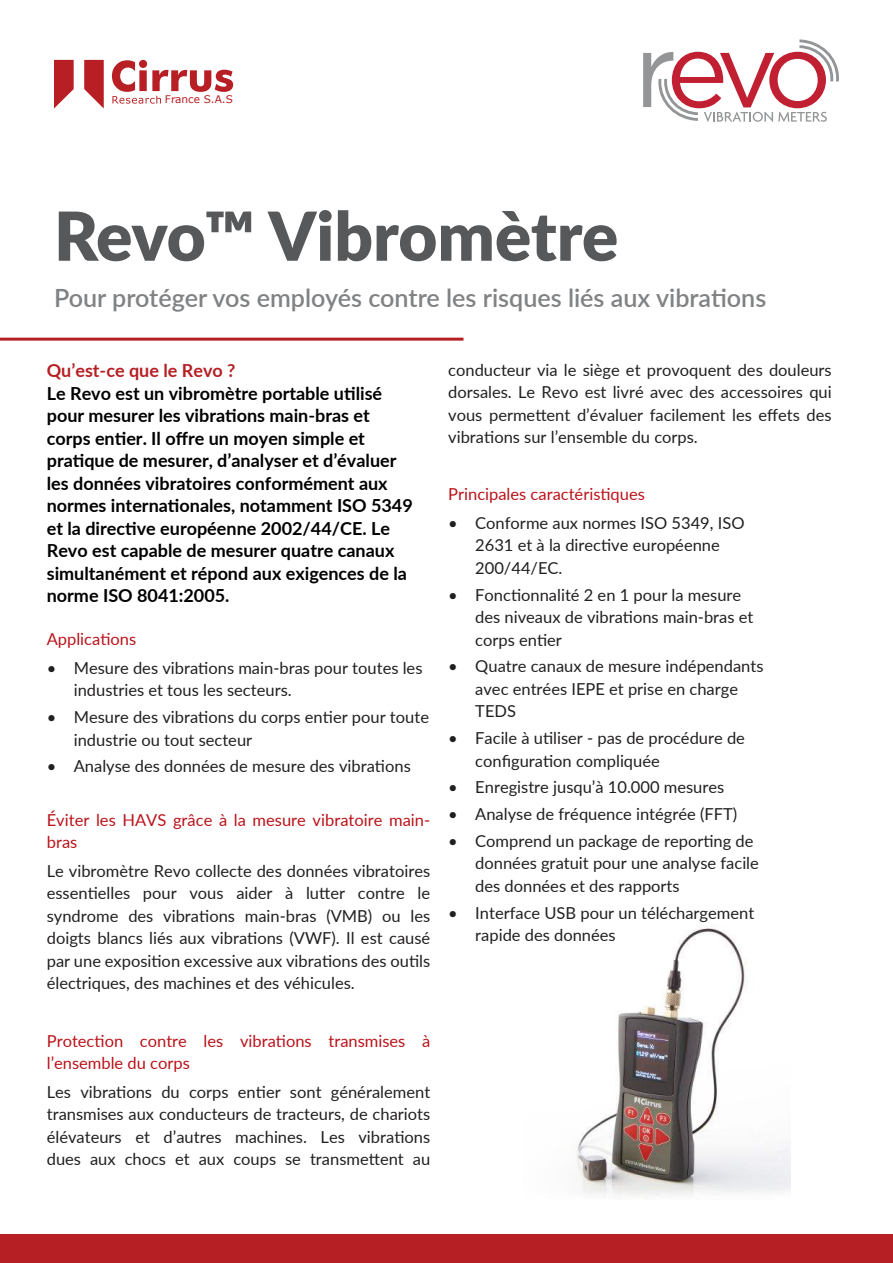
<style>
.page{position:relative;width:893px;height:1263px;background:#fff}
.page>*{position:absolute;margin:0;border:0;box-sizing:border-box;transform-origin:0 0}
.t1{font:900 67.5px "Lato";letter-spacing:-.005em;color:#57585a}
.t2{font:600 25.2px "Lato";color:#808284}
.t3{font:700 18px/22.5px "Lato";color:#000}
.t4{font:700 18px "Lato";color:#b61f24}
.t5{font:16.5px/22.5px "Lato";color:#221f1f}
.t6{font:16.5px/22.5px "Lato";color:#ba1319}
.t7{font:10.5px "Verdana";color:#b71f24}
</style>
<div class="page">
<img style="left:576px;top:927px;width:215px;height:270px">
<div style="left:0;top:1235px;width:893px;height:28px;background:#b61f24"></div>
<hr style="left:0;top:338px;width:463px;height:3px;background:#b61f24">
<svg style="left:643px;top:39px;width:196px;height:83px"></svg>
<svg style="left:54px;top:60px;width:20px;height:49px"></svg>
<svg style="left:84px;top:60px;width:20px;height:49px"></svg>
<svg style="left:112px;top:60px;width:121px;height:44px"></svg>
<p class="t7" style="left:165px;top:94px;width:69px">France S.A.S</p>
<h1 class="t1" style="left:54px;top:198px;width:566px">Revo™ Vibromètre</h1>
<h2 class="t2" style="left:54px;top:280px;width:714px">Pour protéger vos employés contre les risques liés aux vibrations</h2>
<p class="t4" style="left:47px;top:364px;width:190px">Qu’est-ce que le Revo ?</p>
<p class="t3" style="left:47px;top:381px;width:368px">Le Revo est un vibromètre portable utilisé pour mesurer les vibrations main-bras et corps entier. Il offre un moyen simple et pratique de mesurer, d’analyser et d’évaluer les données vibratoires conformément aux normes internationales, notamment ISO 5349 et la directive européenne 2002/44/CE. Le Revo est capable de mesurer quatre canaux simultanément et répond aux exigences de la norme ISO 8041:2005.</p>
<p class="t6" style="left:47px;top:627px;width:91px">Applications</p>
<p class="t5" style="left:74px;top:657px;width:350px;text-indent:-27px">• Mesure des vibrations main-bras pour toutes les industries et tous les secteurs.</p>
<p class="t5" style="left:74px;top:706px;width:357px;text-indent:-27px">• Mesure des vibrations du corps entier pour toute industrie ou tout secteur</p>
<p class="t5" style="left:47px;top:755px;width:366px">• Analyse des données de mesure des vibrations</p>
<p class="t6" style="left:47px;top:808px;width:385px">Éviter les HAVS grâce à la mesure vibratoire main&shy;bras</p>
<p class="t5" style="left:47px;top:859px;width:385px;text-align:justify">Le vibromètre Revo collecte des données vibratoires essentielles pour vous aider à lutter contre le syndrome des vibrations main-bras (VMB) ou les doigts blancs liés aux vibrations (VWF). Il est causé par une exposition excessive aux vibrations des outils électriques, des machines et des véhicules.</p>
<p class="t6" style="left:47px;top:1028px;width:385px">Protection contre les vibrations transmises à l’ensemble du corps</p>
<p class="t5" style="left:47px;top:1079px;width:385px;text-align:justify">Les vibrations du corps entier sont généralement transmises aux conducteurs de tracteurs, de chariots élévateurs et d’autres machines. Les vibrations dues aux chocs et aux coups se transmettent au</p>
<p class="t5" style="left:448px;top:358px;width:385px;text-align:justify">conducteur via le siège et provoquent des douleurs dorsales. Le Revo est livré avec des accessoires qui vous permettent d’évaluer facilement les effets des vibrations sur l’ensemble du corps.</p>
<p class="t6" style="left:448px;top:482px;width:198px">Principales caractéristiques</p>
<p class="t5" style="left:475px;top:512px;width:271px;text-indent:-27px">• Conforme aux normes ISO 5349, ISO<br>2631 et à la directive européenne<br>200/44/EC.</p>
<p class="t5" style="left:475px;top:584px;width:280px;text-indent:-27px">• Fonctionnalité 2 en 1 pour la mesure des niveaux de vibrations main-bras et corps entier</p>
<p class="t5" style="left:475px;top:655px;width:290px;text-indent:-27px">• Quatre canaux de mesure indépendants avec entrées IEPE et prise en charge<br>TEDS</p>
<p class="t5" style="left:475px;top:727px;width:271px;text-indent:-27px">• Facile à utiliser - pas de procédure de configuration compliquée</p>
<p class="t5" style="left:448px;top:776px;width:278px">• Enregistre jusqu’à 10.000 mesures</p>
<p class="t5" style="left:448px;top:803px;width:291px">• Analyse de fréquence intégrée (FFT)</p>
<p class="t5" style="left:475px;top:830px;width:285px;text-indent:-27px">• Comprend un package de reporting de données gratuit pour une analyse facile des données et des rapports</p>
<p class="t5" style="left:475px;top:902px;width:281px;text-indent:-27px">• Interface USB pour un téléchargement rapide des données</p>
</div>
